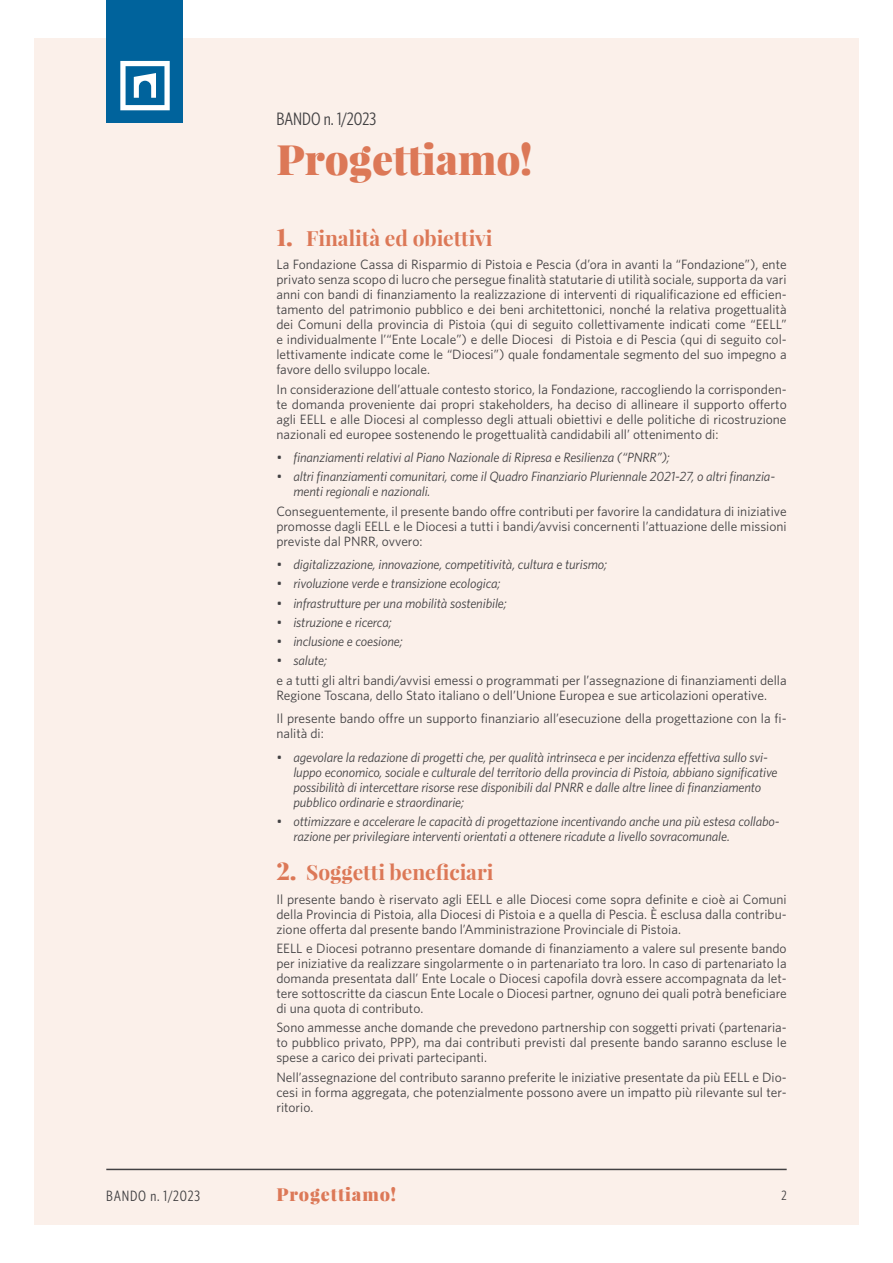
<style>
.page{position:relative;width:893px;height:1263px;background:#fff}
.page>*{position:absolute;margin:0;border:0;box-sizing:border-box;transform-origin:0 0}
.t1{font:900 42px "Playfair Display";color:#dc7857}
.t2{font:700 21px "Playfair Display";color:#dc7857}
.t3{font:condensed 18px "Whitney HTF";color:#414042}
.t4{font:900 18px "Playfair Display";letter-spacing:.05em;color:#dc7857}
.t5{font:condensed 15px "Whitney HTF";letter-spacing:.05em;color:#414042}
.t6{font:13.5px/15px "Whitney HTF";color:#414042;text-align:justify}
.t7{font:italic 13.5px/15px "Whitney HTF";letter-spacing:-.01em;color:#414042}
.t8{font:condensed 13.5px "Whitney HTF";color:#414042}
.s1{font-family:"Playfair Display SC";font-weight:900;font-size:24px}
</style>
<div class="page">
<div style="left:34px;top:38px;width:825px;height:1187px;background:#fbf0ea"></div>
<hr style="left:106px;top:1169px;width:681px;height:1px;background:#414042">
<div style="left:106px;top:0;width:77px;height:123px;background:#00639c"></div>
<svg style="left:120px;top:61px;width:50px;height:49px"></svg>
<h3 class="t3" style="left:276px;top:108px;width:101px">BANDO n. 1/2023</h3>
<h1 class="t1" style="left:276px;top:131px;width:257px">Progettiamo!</h1>
<h2 class="t2" style="left:276px;top:224px;width:218px"><span class="s1">1.</span> Finalità ed obiettivi</h2>
<p class="t6" style="left:276px;top:257px;width:512px">La Fondazione Cassa di Risparmio di Pistoia e Pescia (d’ora in avanti la “Fondazione”), ente privato senza scopo di lucro che persegue finalità statutarie di utilità sociale, supporta da vari anni con bandi di finanziamento la realizzazione di interventi di riqualificazione ed efficien&shy;tamento del patrimonio pubblico e dei beni architettonici, nonché la relativa progettualità dei Comuni della provincia di Pistoia (qui di seguito collettivamente indicati come “EELL” e individualmente l’“Ente Locale”) e delle Diocesi di Pistoia e di Pescia (qui di seguito col&shy;lettivamente indicate come le “Diocesi”) quale fondamentale segmento del suo impegno a favore dello sviluppo locale.</p>
<p class="t6" style="left:276px;top:381px;width:512px">In considerazione dell’attuale contesto storico, la Fondazione, raccogliendo la corrisponden&shy;te domanda proveniente dai propri stakeholders, ha deciso di allineare il supporto offerto agli EELL e alle Diocesi al complesso degli attuali obiettivi e delle politiche di ricostruzione nazionali ed europee sostenendo le progettualità candidabili all’ ottenimento di:</p>
<p class="t7" style="left:276px;top:450px;width:395px">• finanziamenti relativi al Piano Nazionale di Ripresa e Resilienza (“PNRR”);</p>
<p class="t7" style="left:293px;top:469px;width:483px;text-indent:-17px">• altri finanziamenti comunitari, come il Quadro Finanziario Pluriennale 2021-27, o altri finanzia&shy;menti regionali e nazionali.</p>
<p class="t6" style="left:276px;top:503px;width:512px">Conseguentemente, il presente bando offre contributi per favorire la candidatura di iniziative promosse dagli EELL e le Diocesi a tutti i bandi/avvisi concernenti l’attuazione delle missioni previste dal PNRR, ovvero:</p>
<p class="t7" style="left:276px;top:557px;width:332px">• digitalizzazione, innovazione, competitività, cultura e turismo;</p>
<p class="t7" style="left:276px;top:576px;width:226px">• rivoluzione verde e transizione ecologica;</p>
<p class="t7" style="left:276px;top:595px;width:232px">• infrastrutture per una mobilità sostenibile;</p>
<p class="t7" style="left:276px;top:614px;width:117px">• istruzione e ricerca;</p>
<p class="t7" style="left:276px;top:634px;width:128px">• inclusione e coesione;</p>
<p class="t7" style="left:276px;top:653px;width:52px">• salute;</p>
<p class="t6" style="left:276px;top:672px;width:512px">e a tutti gli altri bandi/avvisi emessi o programmati per l’assegnazione di finanziamenti della<br>Regione Toscana, dello Stato italiano o dell’Unione Europea e sue articolazioni operative.</p>
<p class="t6" style="left:276px;top:711px;width:512px">Il presente bando offre un supporto finanziario all’esecuzione della progettazione con la fi&shy;nalità di:</p>
<p class="t7" style="left:293px;top:749px;width:486px;text-indent:-17px">• agevolare la redazione di progetti che, per qualità intrinseca e per incidenza effettiva sullo svi&shy;luppo economico, sociale e culturale del territorio della provincia di Pistoia, abbiano significative possibilità di intercettare risorse rese disponibili dal PNRR e dalle altre linee di finanziamento pubblico ordinarie e straordinarie;</p>
<p class="t7" style="left:293px;top:813px;width:488px;text-indent:-17px">• ottimizzare e accelerare le capacità di progettazione incentivando anche una più estesa collabo&shy;razione per privilegiare interventi orientati a ottenere ricadute a livello sovracomunale.</p>
<h2 class="t2" style="left:276px;top:858px;width:219px"><span class="s1">2.</span> Soggetti beneficiari</h2>
<p class="t6" style="left:276px;top:891px;width:512px">Il presente bando è riservato agli EELL e alle Diocesi come sopra definite e cioè ai Comuni della Provincia di Pistoia, alla Diocesi di Pistoia e a quella di Pescia. È esclusa dalla contribu&shy;zione offerta dal presente bando l’Amministrazione Provinciale di Pistoia.</p>
<p class="t6" style="left:276px;top:941px;width:512px">EELL e Diocesi potranno presentare domande di finanziamento a valere sul presente bando per iniziative da realizzare singolarmente o in partenariato tra loro. In caso di partenariato la domanda presentata dall’ Ente Locale o Diocesi capofila dovrà essere accompagnata da let&shy;tere sottoscritte da ciascun Ente Locale o Diocesi partner, ognuno dei quali potrà beneficiare di una quota di contributo.</p>
<p class="t6" style="left:276px;top:1020px;width:512px">Sono ammesse anche domande che prevedono partnership con soggetti privati (partenaria&shy;to pubblico privato, PPP), ma dai contributi previsti dal presente bando saranno escluse le spese a carico dei privati partecipanti.</p>
<p class="t6" style="left:276px;top:1069px;width:512px">Nell’assegnazione del contributo saranno preferite le iniziative presentate da più EELL e Dio&shy;cesi in forma aggregata, che potenzialmente possono avere un impatto più rilevante sul ter&shy;ritorio.</p>
<p class="t5" style="left:106px;top:1187px;width:95px">BANDO n. 1/2023</p>
<h3 class="t4" style="left:276px;top:1182px;width:121px">Progettiamo!</h3>
<p class="t8" style="left:781px;top:1188px;width:7px">2</p>
</div>
